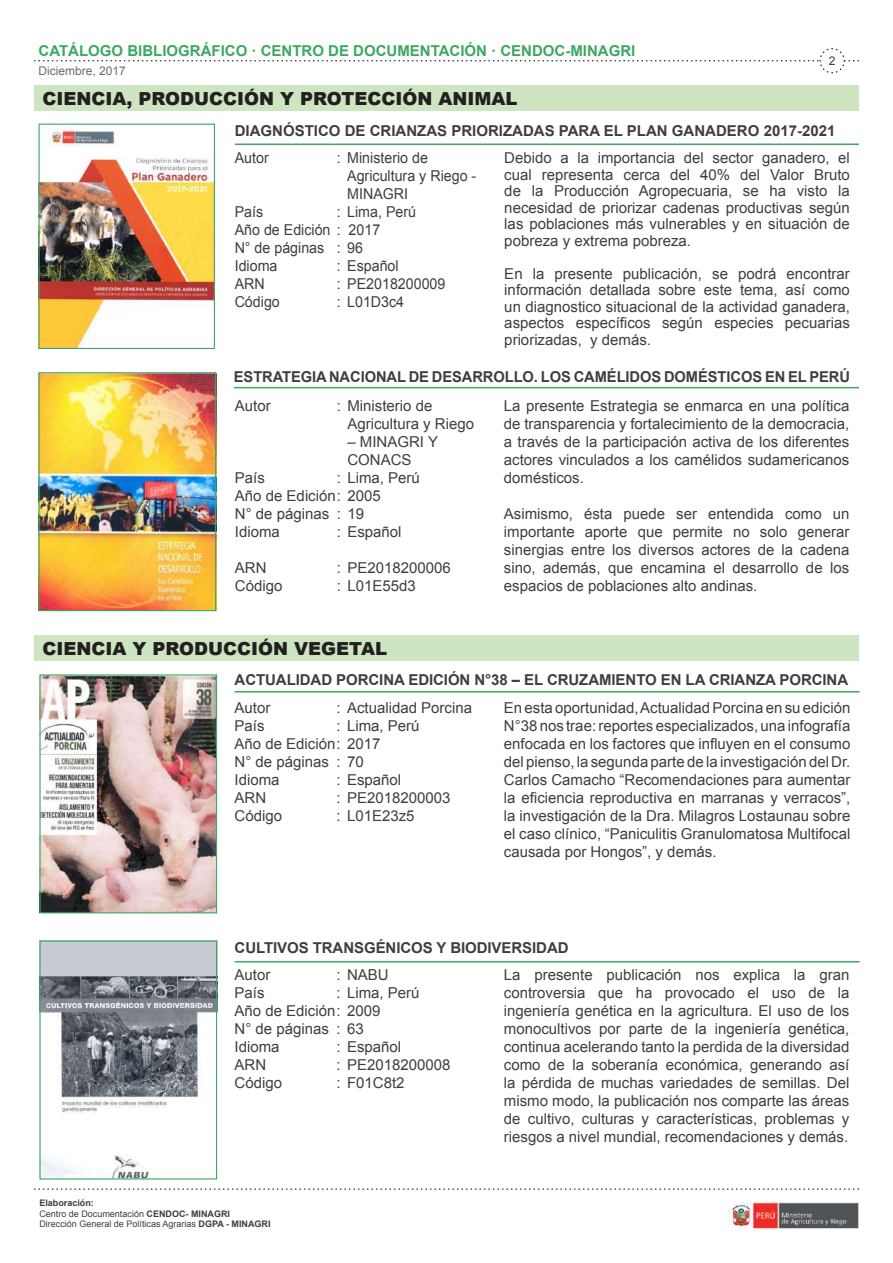
<style>
.page{position:relative;width:893px;height:1263px;background:#fff}
.page>*{position:absolute;margin:0;border:0;box-sizing:border-box;transform-origin:0 0}
.t1{font:900 18px "Arial";color:#231f20}
.t2{font:15px/18px "Arial";color:#3e3e3f;text-align:justify}
.t3{font:700 15px "Arial";letter-spacing:-.005em;color:#3e3e3f}
.t4{font:15px/18px "Arial";color:#3e3e3f;scale:.95 1}
.t5{font:700 15px "Arial";color:#3ca860}
.t6{font:12px "Arial";color:#6c6d70}
.t7{font:12px "Arial";color:#3e3e3f}
.t8{font:9px/10.8px "Arial";color:#3e3e3f}
.s1{font-weight:700}
</style>
<div class="page">
<svg style="left:34px;top:1188px;width:825px;height:2px"></svg>
<svg style="left:34px;top:48px;width:825px;height:26px"></svg>
<img style="left:729px;top:1203px;width:130px;height:26px">
<img style="left:41px;top:374px;width:173px;height:235px">
<img style="left:41px;top:127px;width:172px;height:220px">
<div style="left:34px;top:86px;width:825px;height:25px;background:#cde5c1"></div>
<div style="left:34px;top:635px;width:825px;height:26px;background:#cde5c1"></div>
<hr style="left:235px;top:144px;width:624px;height:1px;background:#3ca860">
<div style="left:39px;top:124px;width:176px;height:225px;border:1px solid #3ca860"></div>
<hr style="left:234px;top:387px;width:625px;height:1px;background:#3ca860">
<hr style="left:235px;top:691px;width:625px;height:1px;background:#3ca860">
<hr style="left:235px;top:961px;width:625px;height:1px;background:#3ca860">
<div style="left:39px;top:372px;width:177px;height:239px;border:1px solid #3ca860"></div>
<img style="left:41px;top:676px;width:174px;height:235px">
<div style="left:39px;top:674px;width:178px;height:239px;border:1px solid #3ca860"></div>
<img style="left:41px;top:942px;width:174px;height:235px">
<div style="left:39px;top:940px;width:178px;height:239px;border:1px solid #3ca860"></div>
<p class="t5" style="left:39px;top:40px;width:598px">CATÁLOGO BIBLIOGRÁFICO · CENTRO DE DOCUMENTACIÓN · CENDOC-MINAGRI</p>
<p class="t1" style="left:43px;top:85px;width:476px">CIENCIA, PRODUCCIÓN Y PROTECCIÓN ANIMAL</p>
<p class="t6" style="left:39px;top:62px;width:89px">Diciembre, 2017</p>
<p class="t7" style="left:829px;top:53px;width:8px">2</p>
<p class="t3" style="left:235px;top:121px;width:602px">DIAGNÓSTICO DE CRIANZAS PRIORIZADAS PARA EL PLAN GANADERO 2017-2021</p>
<p class="t2" style="left:504px;top:150px;width:347px;line-height:16.5px">Debido a la importancia del sector ganadero, el cual representa cerca del 40% del Valor Bruto de la Producción Agropecuaria, se ha visto la necesidad de priorizar cadenas productivas según las poblaciones más vulnerables y en situación de pobreza y extrema pobreza.</p>
<p class="t2" style="left:504px;top:265px;width:347px;line-height:16.5px">En la presente publicación, se podrá encontrar información detallada sobre este tema, así como un diagnostico situacional de la actividad ganadera, aspectos específicos según especies pecuarias priorizadas, y demás.</p>
<p class="t4" style="left:235px;top:149px;width:37px">Autor</p>
<p class="t4" style="left:347px;top:149px;width:137px;text-indent:-11px">: Ministerio de<br>Agricultura y Riego -<br>MINAGRI</p>
<p class="t4" style="left:235px;top:203px;width:32px">País</p>
<p class="t4" style="left:235px;top:203px;width:192px;text-indent:102px">: Lima, Perú<br>Año de Edición : 2017<br>N° de páginas : 96<br>Idioma</p>
<p class="t4" style="left:337px;top:257px;width:67px">: Español</p>
<p class="t4" style="left:235px;top:275px;width:33px">ARN</p>
<p class="t4" style="left:337px;top:275px;width:116px">: PE2018200009</p>
<p class="t4" style="left:235px;top:293px;width:49px">Código</p>
<p class="t4" style="left:337px;top:293px;width:73px">: L01D3c4</p>
<p class="t3" style="left:234px;top:366px;width:618px">ESTRATEGIA NACIONAL DE DESARROLLO. LOS CAMÉLIDOS DOMÉSTICOS EN EL PERÚ</p>
<p class="t2" style="left:235px;top:397px;width:37px">Autor</p>
<p class="t2" style="left:347px;top:397px;width:128px;text-indent:-10px">: Ministerio de<br>Agricultura y Riego</p>
<p class="t2" style="left:347px;top:433px;width:92px">– MINAGRI Y<br>CONACS</p>
<p class="t2" style="left:235px;top:469px;width:32px">País</p>
<p class="t2" style="left:235px;top:469px;width:187px;text-align:left;text-indent:102px">: Lima, Perú<br>Año de Edición: 2005<br>N° de páginas : 19<br>Idioma</p>
<p class="t2" style="left:337px;top:523px;width:66px">: Español</p>
<p class="t2" style="left:235px;top:559px;width:33px">ARN</p>
<p class="t2" style="left:337px;top:559px;width:115px">: PE2018200006</p>
<p class="t2" style="left:235px;top:577px;width:49px">Código</p>
<p class="t2" style="left:337px;top:577px;width:80px">: L01E55d3</p>
<p class="t1" style="left:43px;top:635px;width:346px">CIENCIA Y PRODUCCIÓN VEGETAL</p>
<p class="t2" style="left:504px;top:397px;width:347px">La presente Estrategia se enmarca en una política de transparencia y fortalecimiento de la democracia, a través de la participación activa de los diferentes actores vinculados a los camélidos sudamericanos domésticos.</p>
<p class="t2" style="left:504px;top:505px;width:347px">Asimismo, ésta puede ser entendida como un importante aporte que permite no solo generar sinergias entre los diversos actores de la cadena sino, además, que encamina el desarrollo de los espacios de poblaciones alto andinas.</p>
<p class="t3" style="left:235px;top:669px;width:615px">ACTUALIDAD PORCINA EDICIÓN N°38 – EL CRUZAMIENTO EN LA CRIANZA PORCINA</p>
<p class="t2" style="left:235px;top:698px;width:37px">Autor</p>
<p class="t2" style="left:337px;top:698px;width:137px">: Actualidad Porcina</p>
<p class="t2" style="left:235px;top:716px;width:32px">País</p>
<p class="t2" style="left:235px;top:716px;width:187px;text-align:left;text-indent:102px">: Lima, Perú<br>Año de Edición: 2017<br>N° de páginas : 70<br>Idioma</p>
<p class="t2" style="left:337px;top:770px;width:66px">: Español</p>
<p class="t2" style="left:235px;top:788px;width:33px">ARN</p>
<p class="t2" style="left:337px;top:788px;width:115px">: PE2018200003</p>
<p class="t2" style="left:235px;top:806px;width:49px">Código</p>
<p class="t2" style="left:337px;top:806px;width:80px">: L01E23z5</p>
<p class="t2" style="left:504px;top:698px;width:348px">En esta oportunidad, Actualidad Porcina en su edición N°38 nos trae: reportes especializados, una infografía enfocada en los factores que influyen en el consumo del pienso, la segunda parte de la investigación del Dr.<br>Carlos Camacho “Recomendaciones para aumentar la eficiencia reproductiva en marranas y verracos”, la investigación de la Dra. Milagros Lostaunau sobre el caso clínico, “Paniculitis Granulomatosa Multifocal causada por Hongos”, y demás.</p>
<p class="t3" style="left:235px;top:938px;width:336px">CULTIVOS TRANSGÉNICOS Y BIODIVERSIDAD</p>
<p class="t2" style="left:235px;top:965px;width:37px">Autor</p>
<p class="t2" style="left:337px;top:965px;width:54px">: NABU</p>
<p class="t2" style="left:235px;top:983px;width:32px">País</p>
<p class="t2" style="left:235px;top:983px;width:187px;text-align:left;text-indent:102px">: Lima, Perú<br>Año de Edición: 2009<br>N° de páginas : 63<br>Idioma</p>
<p class="t2" style="left:337px;top:1037px;width:66px">: Español</p>
<p class="t2" style="left:235px;top:1055px;width:33px">ARN</p>
<p class="t2" style="left:337px;top:1055px;width:115px">: PE2018200008</p>
<p class="t2" style="left:235px;top:1073px;width:49px">Código</p>
<p class="t2" style="left:337px;top:1073px;width:70px">: F01C8t2</p>
<p class="t8" style="left:39px;top:1197px;width:233px"><span class="s1">Elaboración:<br></span>Centro de Documentación <span class="s1">CENDOC- MINAGRI<br></span>Dirección General de Políticas Agrarias <span class="s1">DGPA - MINAGRI</span></p>
<p class="t2" style="left:504px;top:965px;width:347px">La presente publicación nos explica la gran controversia que ha provocado el uso de la ingeniería genética en la agricultura. El uso de los monocultivos por parte de la ingeniería genética, continua acelerando tanto la perdida de la diversidad como de la soberanía económica, generando así la pérdida de muchas variedades de semillas. Del mismo modo, la publicación nos comparte las áreas de cultivo, culturas y características, problemas y riesgos a nivel mundial, recomendaciones y demás.</p>
</div>
